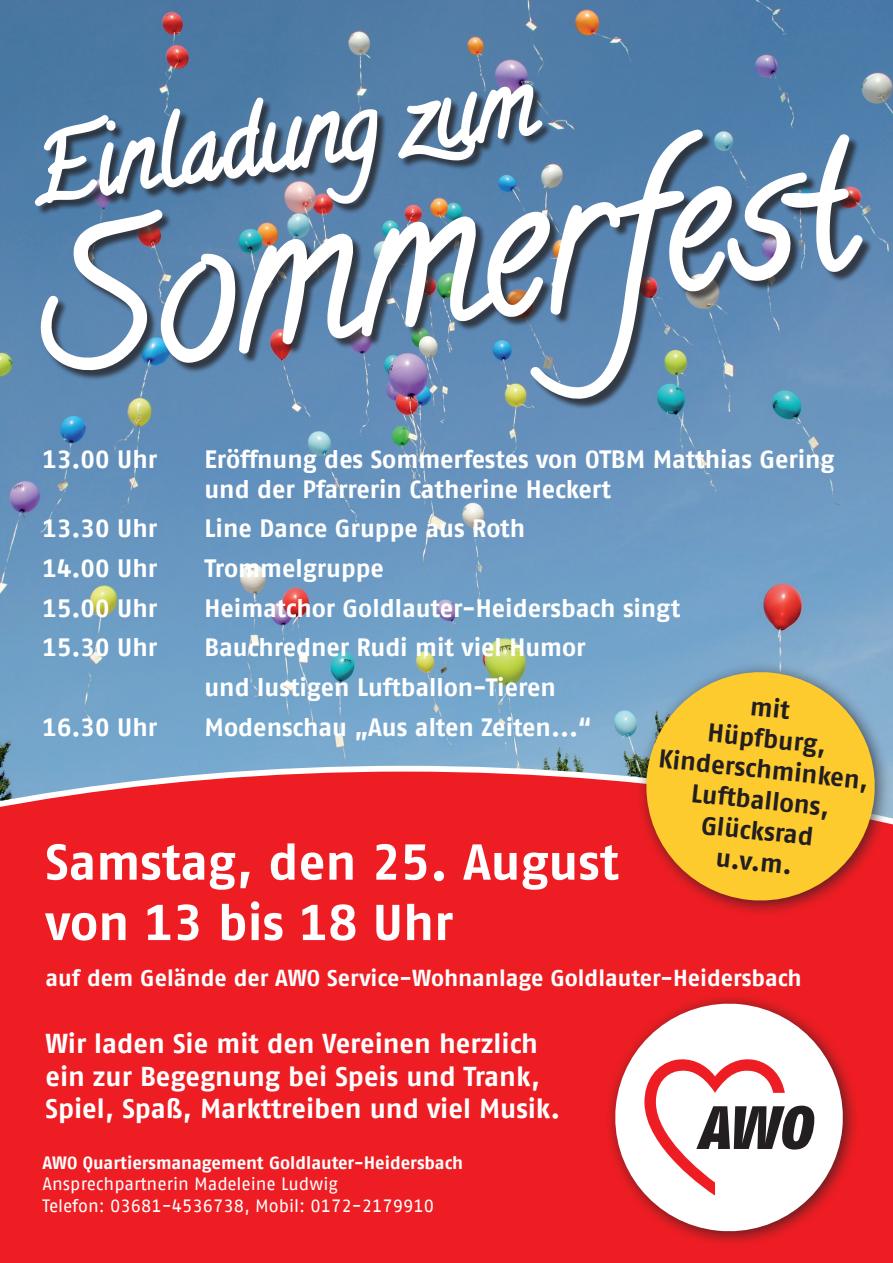
<style>
.page{position:relative;width:893px;height:1263px;background:#fff}
.page>*{position:absolute;margin:0;border:0;box-sizing:border-box;transform-origin:0 0}
.t1{font:186.6px "Calligraffiti";color:#fff}
.t2{font:700 50.4px/60.4px "AWO Fago Office";color:#fff}
.t3{font:700 27.3px/32.7px "AWO Fago Office";color:#fff}
.t4{font:700 25.65px/30.9px "AWO Fago Office";color:#231f20;text-align:center}
.t5{font:700 25.05px/30px "AWO Fago Office";color:#fff}
.t6{font:700 23.1px "AWO Fago Office";color:#fff}
.t7{font:17.85px/21.5px "AWO Fago Office";color:#fff}
.t8{font:700 17.85px "AWO Fago Office";color:#fff}
</style>
<div class="page">
<img style="left:0;top:0;width:893px;height:766px">
<div style="left:0;top:766px;width:893px;height:497px;background:#ee1d23"></div>
<div style="left:635px;top:661px;width:257px;height:256px;background:#231f20;opacity:.75"></div>
<svg style="left:640px;top:666px;width:241px;height:240px;background:#e4ac43"></svg>
<div style="left:42px;top:132px;width:830px;height:277px;background:#231f20;opacity:.75"></div>
<svg style="left:527px;top:126px;width:179px;height:276px;background:#6f8fab"></svg>
<svg style="left:666px;top:131px;width:199px;height:189px;background:#718dab"></svg>
<svg style="left:33px;top:27px;width:589px;height:348px;background:#6e8cab"></svg>
<div style="left:604px;top:992px;width:256px;height:256px;background:#231f20;opacity:.75"></div>
<svg style="left:609px;top:998px;width:240px;height:239px"></svg>
<svg style="left:644px;top:1057px;width:170px;height:138px"></svg>
<h1 class="t1" style="left:25px;top:200px;width:820px;rotate:-8deg">Sommerfest</h1>
<p class="t5" style="left:43px;top:443px;width:116px">13.00 Uhr</p>
<p class="t5" style="left:205px;top:443px;width:631px">Eröffnung des Sommerfestes von OTBM Matthias Gering und der Pfarrerin Catherine Heckert</p>
<p class="t5" style="left:43px;top:513px;width:116px">13.30 Uhr</p>
<p class="t5" style="left:205px;top:513px;width:322px">Line Dance Gruppe aus Roth</p>
<p class="t5" style="left:43px;top:553px;width:116px">14.00 Uhr</p>
<p class="t5" style="left:205px;top:553px;width:181px">Trommelgruppe</p>
<p class="t5" style="left:43px;top:593px;width:116px">15.00 Uhr</p>
<p class="t5" style="left:205px;top:593px;width:477px">Heimatchor Goldlauter-Heidersbach singt</p>
<p class="t5" style="left:43px;top:632px;width:116px">15.30 Uhr</p>
<p class="t5" style="left:205px;top:627px;width:383px;line-height:39.6px">Bauchredner Rudi mit viel Humor und lustigen Luftballon-Tieren</p>
<p class="t5" style="left:43px;top:711px;width:116px">16.30 Uhr</p>
<p class="t5" style="left:205px;top:711px;width:389px">Modenschau „Aus alten Zeiten...“</p>
<p class="t4" style="left:667px;top:681px;width:213px;rotate:6deg">mit<br>Hüpfburg,<br>Kinderschminken,<br>Luftballons,<br>Glücksrad<br>u.v.m.</p>
<h2 class="t2" style="left:45px;top:831px;width:575px">Samstag, den 25. August von 13 bis 18 Uhr</h2>
<p class="t6" style="left:45px;top:964px;width:758px">auf dem Gelände der AWO Service-Wohnanlage Goldlauter-Heidersbach</p>
<p class="t3" style="left:45px;top:1027px;width:516px">Wir laden Sie mit den Vereinen herzlich ein zur Begegnung bei Speis und Trank,<br>Spiel, Spaß, Markttreiben und viel Musik.</p>
<p class="t8" style="left:43px;top:1152px;width:422px">AWO Quartiersmanagement Goldlauter-Heidersbach</p>
<p class="t7" style="left:43px;top:1173px;width:393px">Ansprechpartnerin Madeleine Ludwig<br>Telefon: 03681-4536738, Mobil: 0172-2179910</p>
</div>
